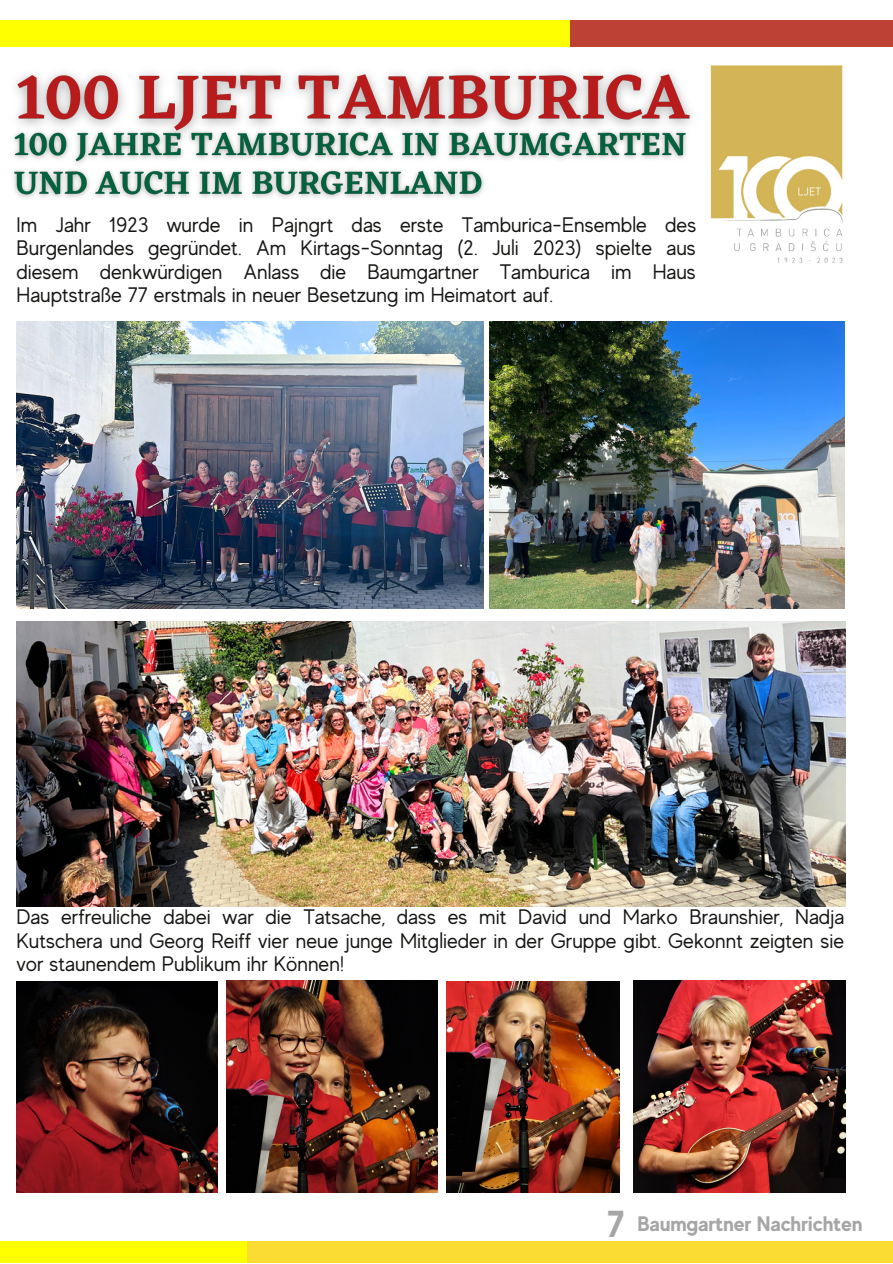
<style>
.page{position:relative;width:893px;height:1264px;background:#fff}
.page>*{position:absolute;margin:0;border:0;box-sizing:border-box;transform-origin:0 0}
.t1{font:700 37.5px "MADE Evolve Sans";color:#a6a6a6}
.t2{font:21px/23.5px "MADE Evolve Sans";color:#161614;text-align:justify}
.t3{font:700 21px "MADE Evolve Sans";color:#a6a6a6}
</style>
<div class="page">
<div style="left:569px;top:21px;width:323px;height:26px;background:#bd4235"></div>
<div style="left:246px;top:1240px;width:646px;height:22px;background:#fadc33"></div>
<div style="left:0;top:1240px;width:246px;height:22px;background:#ff0"></div>
<div style="left:0;top:21px;width:569px;height:26px;background:#ff0"></div>
<img style="left:710px;top:65px;width:133px;height:198px">
<img style="left:17px;top:981px;width:201px;height:211px">
<img style="left:226px;top:980px;width:211px;height:211px">
<img style="left:633px;top:980px;width:212px;height:211px">
<img style="left:446px;top:981px;width:173px;height:211px">
<img style="left:17px;top:322px;width:466px;height:286px">
<img style="left:17px;top:622px;width:828px;height:284px">
<img style="left:489px;top:322px;width:355px;height:286px">
<img style="left:16px;top:31px;width:672px;height:78px">
<img style="left:13px;top:109px;width:678px;height:89px">
<p class="t2" style="left:17px;top:213px;width:681px">Im Jahr 1923 wurde in Pajngrt das erste Tamburica-Ensemble des Burgenlandes gegründet. Am Kirtags-Sonntag (2. Juli 2023) spielte aus diesem denkwürdigen Anlass die Baumgartner Tamburica im Haus Hauptstraße 77 erstmals in neuer Besetzung im Heimatort auf.</p>
<p class="t2" style="left:17px;top:905px;width:829px">Das erfreuliche dabei war die Tatsache, dass es mit David und Marko Braunshier, Nadja Kutschera und Georg Reiff vier neue junge Mitglieder in der Gruppe gibt. Gekonnt zeigten sie vor staunendem Publikum ihr Können!</p>
<p class="t1" style="left:607px;top:1201px;width:20px">7</p>
<p class="t3" style="left:637px;top:1210px;width:226px">Baumgartner Nachrichten</p>
</div>
